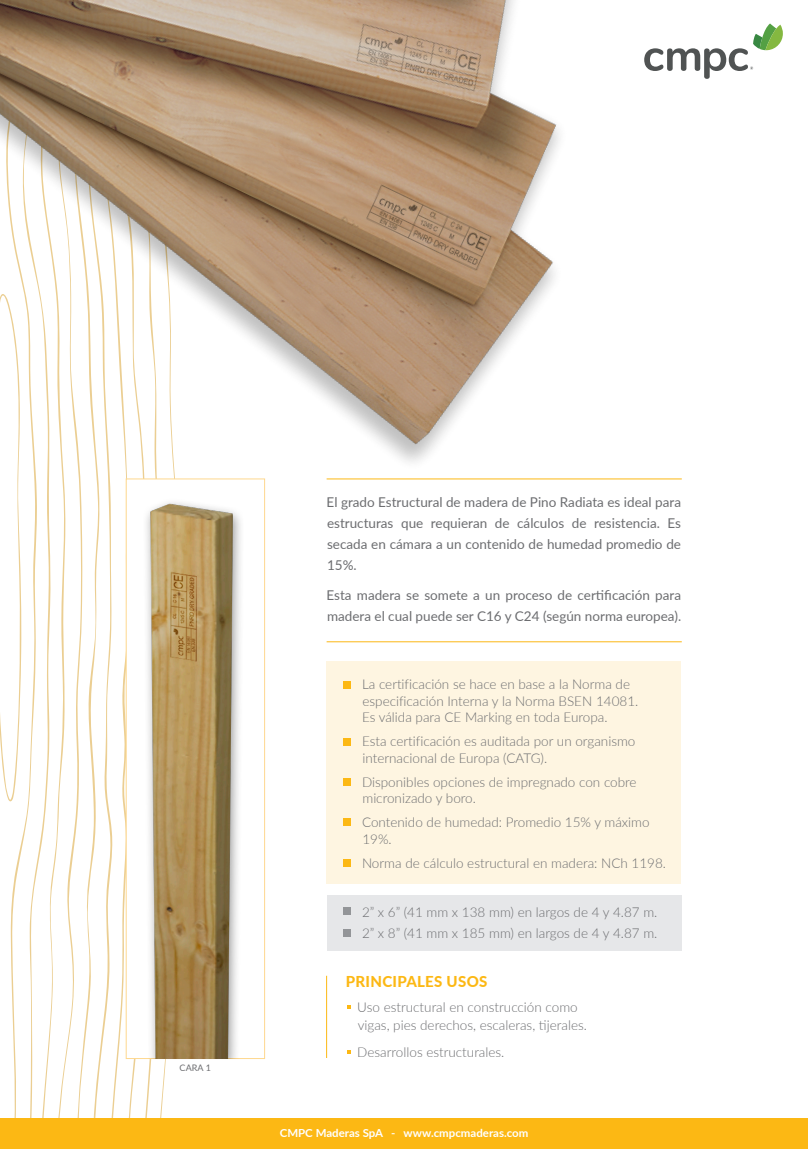
<style>
.page{position:relative;width:808px;height:1149px;background:#fff}
.page>*{position:absolute;margin:0;border:0;box-sizing:border-box;transform-origin:0 0}
.t1{font:800 15px "Lato";letter-spacing:.02em;color:#fcb814}
.t2{font:300 13.5px/16.5px "Lato";color:#6c6d70}
.t3{font:13.5px/21px "Lato";color:#6c6d70;text-align:justify}
.t4{font:700 11.1px "Lato";color:#fff}
.t5{font:9px "Lato";color:#6c6d70}
</style>
<div class="page">
<svg style="left:0;top:536px;width:132px;height:582px"></svg>
<svg style="left:144px;top:1058px;width:41px;height:60px"></svg>
<div style="left:126px;top:478px;width:139px;height:580px;background:#fff;border:1px solid #fed88f"></div>
<img style="left:0;top:0;width:682px;height:536px">
<div style="left:0;top:1118px;width:808px;height:30px;background:#fcb814"></div>
<svg style="left:347px;top:1005px;width:4px;height:3px"></svg>
<svg style="left:347px;top:1050px;width:4px;height:3px"></svg>
<hr style="left:326px;top:975px;width:1px;height:82px;background:#fcb814">
<div style="left:327px;top:661px;width:354px;height:222px;background:#fef5e1"></div>
<div style="left:343px;top:680px;width:8px;height:8px;background:#fcb814"></div>
<div style="left:343px;top:737px;width:8px;height:8px;background:#fcb814"></div>
<div style="left:343px;top:818px;width:8px;height:7px;background:#fcb814"></div>
<div style="left:343px;top:778px;width:8px;height:7px;background:#fcb814"></div>
<div style="left:343px;top:859px;width:8px;height:7px;background:#fcb814"></div>
<hr style="left:327px;top:641px;width:355px;height:1px;background:#fcb814">
<hr style="left:327px;top:478px;width:355px;height:1px;background:#fcb814">
<div style="left:327px;top:894px;width:354px;height:56px;background:#e6e7e9"></div>
<div style="left:343px;top:907px;width:8px;height:7px;background:#939598"></div>
<div style="left:343px;top:928px;width:8px;height:8px;background:#939598"></div>
<svg style="left:644px;top:23px;width:139px;height:56px"></svg>
<img style="left:130px;top:485px;width:129px;height:573px">
<p class="t5" style="left:180px;top:1060px;width:33px">CARA 1</p>
<p class="t3" style="left:327px;top:490px;width:356px">El grado Estructural de madera de Pino Radiata es ideal para estructuras que requieran de cálculos de resistencia. Es secada en cámara a un contenido de humedad promedio de 15%.</p>
<p class="t3" style="left:327px;top:583px;width:356px">Esta madera se somete a un proceso de certificación para madera el cual puede ser C16 y C24 (según norma europea).</p>
<p class="t2" style="left:362px;top:675px;width:278px">La certificación se hace en base a la Norma de especificación Interna y la Norma BSEN 14081.<br>Es válida para CE Marking en toda Europa.</p>
<p class="t2" style="left:362px;top:732px;width:275px">Esta certificación es auditada por un organismo internacional de Europa (CATG).</p>
<p class="t2" style="left:362px;top:773px;width:276px">Disponibles opciones de impregnado con cobre micronizado y boro.</p>
<p class="t2" style="left:362px;top:813px;width:289px">Contenido de humedad: Promedio 15% y máximo<br>19%.</p>
<p class="t2" style="left:362px;top:854px;width:305px">Norma de cálculo estructural en madera: NCh 1198.</p>
<p class="t2" style="left:362px;top:900px;width:297px;line-height:21px">2” x 6” (41 mm x 138 mm) en largos de 4 y 4.87 m.<br>2” x 8” (41 mm x 185 mm) en largos de 4 y 4.87 m.</p>
<p class="t1" style="left:346px;top:970px;width:143px">PRINCIPALES USOS</p>
<p class="t2" style="left:357px;top:997px;width:231px;line-height:18px">Uso estructural en construcción como vigas, pies derechos, escaleras, tijerales.</p>
<p class="t2" style="left:357px;top:1042px;width:149px">Desarrollos estructurales.</p>
<p class="t4" style="left:280px;top:1124px;width:250px">CMPC Maderas SpA - www.cmpcmaderas.com</p>
</div>
